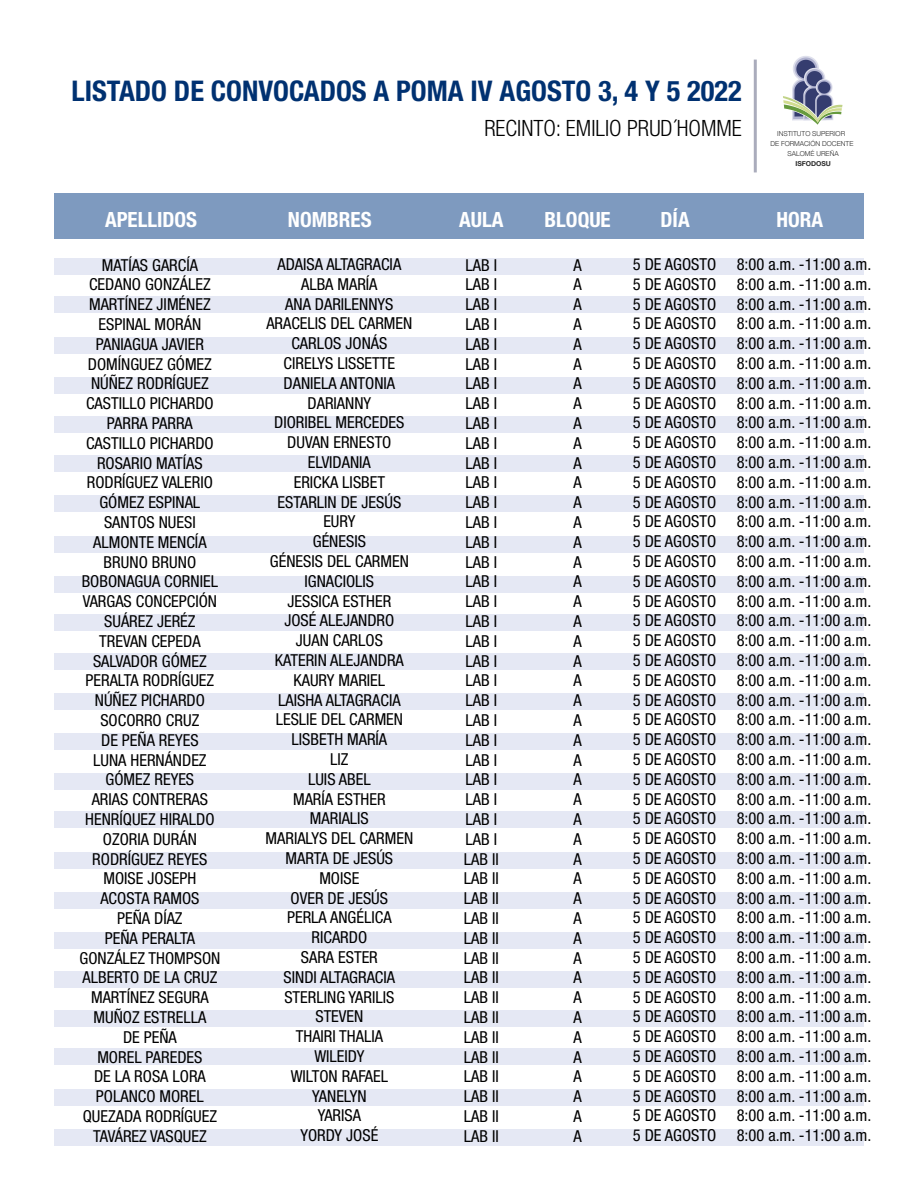
<style>
.page{position:relative;width:918px;height:1188px;background:#fff}
.page>*{position:absolute;margin:0;border:0;box-sizing:border-box;transform-origin:0 0}
.t1{font:700 condensed 28.5px "Helvetica Neue LT Std";color:#003171}
.t2{font:300 condensed 22.5px "Helvetica Neue LT Std";color:#000}
.t3{font:700 condensed 21px "Helvetica Neue LT Std";color:#fff}
.t4{font:condensed 16.5px/19.8px "Helvetica Neue LT Std";color:#000;text-align:justify}
.t5{font:300 6.75px/9.9px "Helvetica Neue";color:#292929;text-align:center}
.t6{font:700 6.75px "Helvetica Neue";color:#292929}
</style>
<div class="page">
<hr style="left:754px;top:60px;width:3px;height:112px;background:#aaacbc">
<div style="left:54px;top:258px;width:810px;height:17px;background:#e5e8f4"></div>
<div style="left:54px;top:615px;width:810px;height:16px;background:#e5e8f4"></div>
<div style="left:54px;top:417px;width:810px;height:16px;background:#e5e8f4"></div>
<div style="left:54px;top:773px;width:810px;height:17px;background:#e5e8f4"></div>
<div style="left:54px;top:1010px;width:810px;height:17px;background:#e5e8f4"></div>
<div style="left:54px;top:297px;width:810px;height:16px;background:#e5e8f4"></div>
<div style="left:54px;top:653px;width:810px;height:16px;background:#e5e8f4"></div>
<div style="left:54px;top:455px;width:810px;height:17px;background:#e5e8f4"></div>
<div style="left:54px;top:811px;width:810px;height:17px;background:#e5e8f4"></div>
<div style="left:54px;top:1049px;width:810px;height:16px;background:#e5e8f4"></div>
<div style="left:54px;top:337px;width:810px;height:16px;background:#e5e8f4"></div>
<div style="left:54px;top:693px;width:810px;height:17px;background:#e5e8f4"></div>
<div style="left:54px;top:495px;width:810px;height:17px;background:#e5e8f4"></div>
<div style="left:54px;top:852px;width:810px;height:16px;background:#e5e8f4"></div>
<div style="left:54px;top:1089px;width:810px;height:17px;background:#e5e8f4"></div>
<div style="left:54px;top:1129px;width:810px;height:17px;background:#e5e8f4"></div>
<div style="left:54px;top:377px;width:810px;height:17px;background:#e5e8f4"></div>
<div style="left:54px;top:734px;width:810px;height:16px;background:#e5e8f4"></div>
<div style="left:54px;top:971px;width:810px;height:16px;background:#e5e8f4"></div>
<div style="left:54px;top:536px;width:810px;height:16px;background:#e5e8f4"></div>
<div style="left:54px;top:892px;width:810px;height:17px;background:#e5e8f4"></div>
<div style="left:54px;top:576px;width:810px;height:17px;background:#e5e8f4"></div>
<div style="left:54px;top:933px;width:810px;height:16px;background:#e5e8f4"></div>
<svg style="left:783px;top:56px;width:60px;height:69px"></svg>
<div style="left:54px;top:194px;width:810px;height:45px;background:#7e9abf"></div>
<h1 class="t1" style="left:72px;top:74px;width:672px">LISTADO DE CONVOCADOS A POMA IV AGOSTO 3, 4 Y 5 2022</h1>
<h2 class="t2" style="left:484px;top:115px;width:259px">RECINTO: EMILIO PRUD´HOMME</h2>
<p class="t5" style="left:770px;top:128px;width:84px">INSTITUTO SUPERIOR<br>DE FORMACIÓN DOCENTE<br>SALOMÉ UREÑA</p>
<p class="t6" style="left:795px;top:158px;width:37px">ISFODOSU</p>
<p class="t3" style="left:105px;top:207px;width:94px">APELLIDOS</p>
<p class="t3" style="left:288px;top:207px;width:85px">NOMBRES</p>
<p class="t3" style="left:459px;top:207px;width:46px">AULA</p>
<p class="t3" style="left:545px;top:207px;width:68px">BLOQUE</p>
<p class="t3" style="left:661px;top:207px;width:31px">DÍA</p>
<p class="t3" style="left:776px;top:207px;width:48px">HORA</p>
<p class="t4" style="left:80px;top:255px;width:142px;text-align:center">MATÍAS GARCÍA<br>CEDANO GONZÁLEZ<br>MARTÍNEZ JIMÉNEZ<br>ESPINAL MORÁN<br>PANIAGUA JAVIER<br>DOMÍNGUEZ GÓMEZ<br>NÚÑEZ RODRÍGUEZ<br>CASTILLO PICHARDO<br>PARRA PARRA<br>CASTILLO PICHARDO<br>ROSARIO MATÍAS<br>RODRÍGUEZ VALERIO<br>GÓMEZ ESPINAL<br>SANTOS NUESI<br>ALMONTE MENCÍA<br>BRUNO BRUNO<br>BOBONAGUA CORNIEL<br>VARGAS CONCEPCIÓN<br>SUÁREZ JERÉZ<br>TREVAN CEPEDA<br>SALVADOR GÓMEZ<br>PERALTA RODRÍGUEZ<br>NÚÑEZ PICHARDO<br>SOCORRO CRUZ<br>DE PEÑA REYES<br>LUNA HERNÁNDEZ<br>GÓMEZ REYES<br>ARIAS CONTRERAS<br>HENRÍQUEZ HIRALDO<br>OZORIA DURÁN<br>RODRÍGUEZ REYES<br>MOISE JOSEPH<br>ACOSTA RAMOS<br>PEÑA DÍAZ<br>PEÑA PERALTA<br>GONZÁLEZ THOMPSON<br>ALBERTO DE LA CRUZ<br>MARTÍNEZ SEGURA<br>MUÑOZ ESTRELLA<br>DE PEÑA<br>MOREL PAREDES<br>DE LA ROSA LORA<br>POLANCO MOREL<br>QUEZADA RODRÍGUEZ<br>TAVÁREZ VASQUEZ</p>
<p class="t4" style="left:266px;top:254px;width:149px;text-align:center">ADAISA ALTAGRACIA<br>ALBA MARÍA<br>ANA DARILENNYS<br>ARACELIS DEL CARMEN<br>CARLOS JONÁS<br>CIRELYS LISSETTE<br>DANIELA ANTONIA<br>DARIANNY<br>DIORIBEL MERCEDES<br>DUVAN ERNESTO<br>ELVIDANIA<br>ERICKA LISBET<br>ESTARLIN DE JESÚS<br>EURY<br>GÉNESIS<br>GÉNESIS DEL CARMEN<br>IGNACIOLIS<br>JESSICA ESTHER<br>JOSÉ ALEJANDRO<br>JUAN CARLOS<br>KATERIN ALEJANDRA<br>KAURY MARIEL<br>LAISHA ALTAGRACIA<br>LESLIE DEL CARMEN<br>LISBETH MARÍA<br>LIZ<br>LUIS ABEL<br>MARÍA ESTHER<br>MARIALIS<br>MARIALYS DEL CARMEN<br>MARTA DE JESÚS<br>MOISE<br>OVER DE JESÚS<br>PERLA ANGÉLICA<br>RICARDO<br>SARA ESTER<br>SINDI ALTAGRACIA<br>STERLING YARILIS<br>STEVEN<br>THAIRI THALIA<br>WILEIDY<br>WILTON RAFAEL<br>YANELYN<br>YARISA<br>YORDY JOSÉ</p>
<p class="t4" style="left:464px;top:255px;width:36px">LAB I LAB I LAB I LAB I LAB I LAB I LAB I LAB I LAB I LAB I LAB I LAB I LAB I LAB I LAB I LAB I LAB I LAB I LAB I LAB I LAB I LAB I LAB I LAB I LAB I LAB I LAB I LAB I LAB I LAB I LAB II LAB II LAB II LAB II LAB II LAB II LAB II LAB II LAB II LAB II LAB II LAB II LAB II LAB II LAB II</p>
<p class="t4" style="left:574px;top:255px;width:10px">A A A A A A A A A A A A A A A A A A A A A A A A A A A A A A A A A A A A A A A A A A A A A</p>
<p class="t4" style="left:633px;top:254px;width:85px">5 DE AGOSTO 5 DE AGOSTO 5 DE AGOSTO 5 DE AGOSTO 5 DE AGOSTO 5 DE AGOSTO 5 DE AGOSTO 5 DE AGOSTO 5 DE AGOSTO 5 DE AGOSTO 5 DE AGOSTO 5 DE AGOSTO 5 DE AGOSTO 5 DE AGOSTO 5 DE AGOSTO 5 DE AGOSTO 5 DE AGOSTO 5 DE AGOSTO 5 DE AGOSTO 5 DE AGOSTO 5 DE AGOSTO 5 DE AGOSTO 5 DE AGOSTO 5 DE AGOSTO 5 DE AGOSTO 5 DE AGOSTO 5 DE AGOSTO 5 DE AGOSTO 5 DE AGOSTO 5 DE AGOSTO 5 DE AGOSTO 5 DE AGOSTO 5 DE AGOSTO 5 DE AGOSTO 5 DE AGOSTO 5 DE AGOSTO 5 DE AGOSTO 5 DE AGOSTO 5 DE AGOSTO 5 DE AGOSTO 5 DE AGOSTO 5 DE AGOSTO 5 DE AGOSTO 5 DE AGOSTO 5 DE AGOSTO</p>
<p class="t4" style="left:737px;top:254px;width:136px">8:00 a.m. -11:00 a.m.<br>8:00 a.m. -11:00 a.m.<br>8:00 a.m. -11:00 a.m.<br>8:00 a.m. -11:00 a.m.<br>8:00 a.m. -11:00 a.m.<br>8:00 a.m. -11:00 a.m.<br>8:00 a.m. -11:00 a.m.<br>8:00 a.m. -11:00 a.m.<br>8:00 a.m. -11:00 a.m.<br>8:00 a.m. -11:00 a.m.<br>8:00 a.m. -11:00 a.m.<br>8:00 a.m. -11:00 a.m.<br>8:00 a.m. -11:00 a.m.<br>8:00 a.m. -11:00 a.m.<br>8:00 a.m. -11:00 a.m.<br>8:00 a.m. -11:00 a.m.<br>8:00 a.m. -11:00 a.m.<br>8:00 a.m. -11:00 a.m.<br>8:00 a.m. -11:00 a.m.<br>8:00 a.m. -11:00 a.m.<br>8:00 a.m. -11:00 a.m.<br>8:00 a.m. -11:00 a.m.<br>8:00 a.m. -11:00 a.m.<br>8:00 a.m. -11:00 a.m.<br>8:00 a.m. -11:00 a.m.<br>8:00 a.m. -11:00 a.m.<br>8:00 a.m. -11:00 a.m.<br>8:00 a.m. -11:00 a.m.<br>8:00 a.m. -11:00 a.m.<br>8:00 a.m. -11:00 a.m.<br>8:00 a.m. -11:00 a.m.<br>8:00 a.m. -11:00 a.m.<br>8:00 a.m. -11:00 a.m.<br>8:00 a.m. -11:00 a.m.<br>8:00 a.m. -11:00 a.m.<br>8:00 a.m. -11:00 a.m.<br>8:00 a.m. -11:00 a.m.<br>8:00 a.m. -11:00 a.m.<br>8:00 a.m. -11:00 a.m.<br>8:00 a.m. -11:00 a.m.<br>8:00 a.m. -11:00 a.m.<br>8:00 a.m. -11:00 a.m.<br>8:00 a.m. -11:00 a.m.<br>8:00 a.m. -11:00 a.m.<br>8:00 a.m. -11:00 a.m.</p>
</div>
